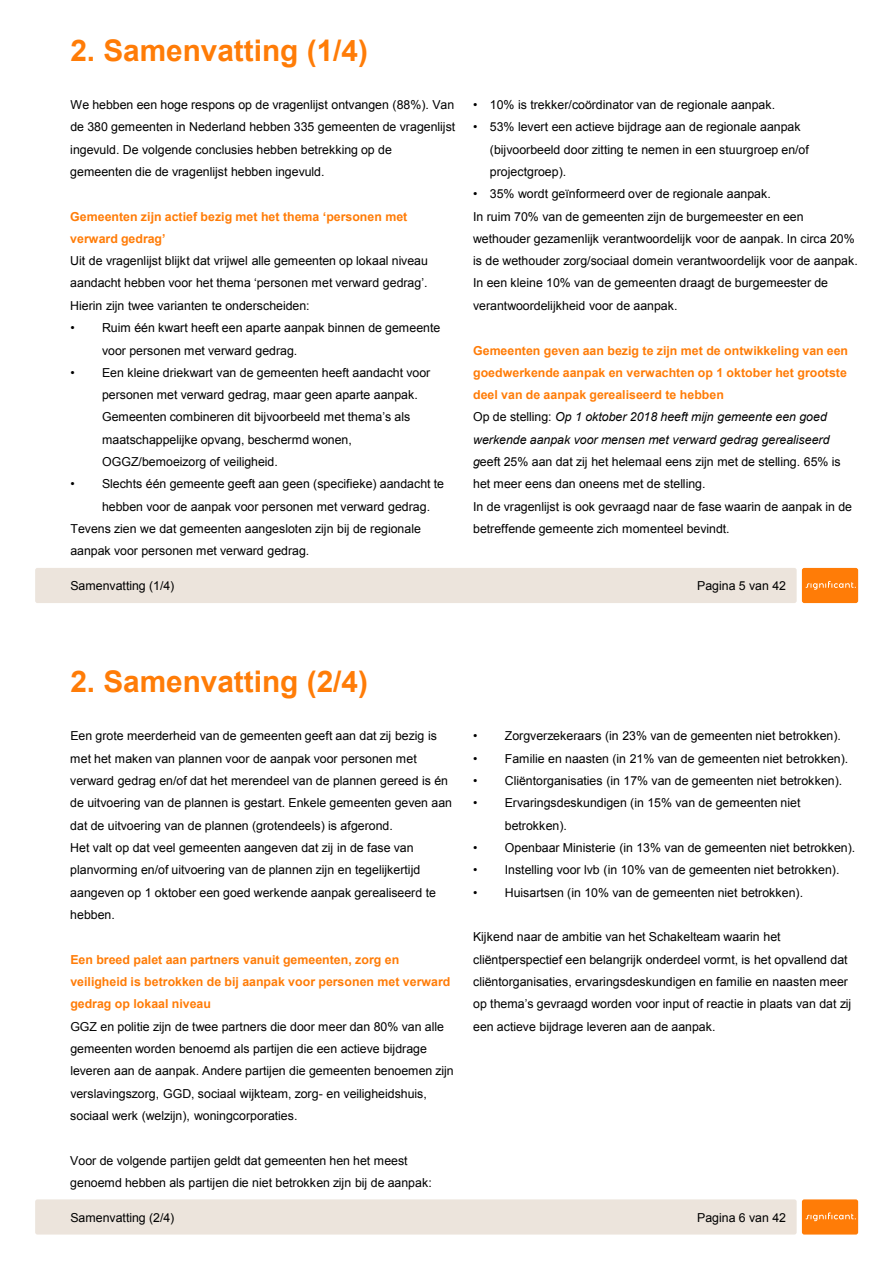
<style>
.page{position:relative;width:893px;height:1263px;background:#fff}
.page>*{position:absolute;margin:0;border:0;box-sizing:border-box;transform-origin:0 0}
.t1{font:700 29.85px "Arial";color:#ff7c07}
.t2{font:12.45px "Arial";letter-spacing:-.005em;color:#000}
.t3{font:700 12.45px "Arial";color:#ff7c07}
.t4{font:12.3px/22.4px "Arial";color:#000}
.t5{font:12.3px "Arial";color:#000}
.t6{font:700 12.3px/22.4px "Arial";color:#ff7c07}
.t7{font:700 12.3px/22.4px "Arial";color:#ff7c07}
.s1{font-style:inherit}
.s2{font-weight:700;color:#ff7c07}
.s3{font-style:italic}
</style>
<div class="page">
<div style="left:35px;top:568px;width:762px;height:35px;background:#ece4dc;border-radius:2px"></div>
<div style="left:802px;top:568px;width:56px;height:35px;background:#ff7c07;border-radius:2px"></div>
<svg style="left:806px;top:581px;width:50px;height:9px"></svg>
<div style="left:35px;top:1199px;width:762px;height:35px;background:#ece4dc;border-radius:2px"></div>
<div style="left:802px;top:1199px;width:56px;height:35px;background:#ff7c07;border-radius:2px"></div>
<svg style="left:806px;top:1212px;width:50px;height:9px"></svg>
<h1 class="t1" style="left:70px;top:31px;width:299px">2. Samenvatting (1/4)</h1>
<p class="t4" style="left:70px;top:94px;width:386px">We hebben een hoge respons op de vragenlijst ontvangen (88%). Van de 380 gemeenten in Nederland hebben 335 gemeenten de vragenlijst ingevuld. De volgende conclusies hebben betrekking op de gemeenten die de vragenlijst hebben ingevuld.</p>
<p class="t7" style="left:70px;top:205px;width:339px">Gemeenten zijn actief bezig met het thema ‘personen met verward gedrag’</p>
<p class="t4" style="left:70px;top:250px;width:359px">Uit de vragenlijst blijkt dat vrijwel alle gemeenten op lokaal niveau</p>
<p class="t5" style="left:70px;top:275px;width:359px">aandacht hebben voor het thema ‘personen met verward gedrag’.</p>
<p class="t4" style="left:70px;top:294px;width:241px">Hierin zijn twee varianten te onderscheiden:</p>
<p class="t2" style="left:70px;top:320px;width:372px"><span class="s1">•</span> Ruim één kwart heeft een aparte aanpak binnen de gemeente</p>
<p class="t4" style="left:102px;top:339px;width:197px">voor personen met verward gedrag.</p>
<p class="t4" style="left:102px;top:361px;width:330px;text-indent:-32px"><span class="s1">•</span> Een kleine driekwart van de gemeenten heeft aandacht voor personen met verward gedrag, maar geen aparte aanpak.</p>
<p class="t5" style="left:102px;top:409px;width:310px">Gemeenten combineren dit bijvoorbeeld met thema’s als</p>
<p class="t4" style="left:102px;top:428px;width:251px">maatschappelijke opvang, beschermd wonen,<br>OGGZ/bemoeizorg of veiligheid.</p>
<p class="t4" style="left:70px;top:473px;width:375px"><span class="s1">•</span> Slechts één gemeente geeft aan geen (specifieke) aandacht te</p>
<p class="t4" style="left:102px;top:495px;width:330px">hebben voor de aanpak voor personen met verward gedrag.</p>
<p class="t4" style="left:70px;top:518px;width:352px">Tevens zien we dat gemeenten aangesloten zijn bij de regionale</p>
<p class="t4" style="left:70px;top:540px;width:241px">aanpak voor personen met verward gedrag.</p>
<p class="t4" style="left:70px;top:575px;width:106px">Samenvatting (1/4)</p>
<p class="t4" style="left:473px;top:93px;width:304px"><span class="s1">•</span> 10% is trekker/coördinator van de regionale aanpak.</p>
<p class="t4" style="left:490px;top:116px;width:320px;text-indent:-17px"><span class="s1">•</span> 53% levert een actieve bijdrage aan de regionale aanpak (bijvoorbeeld door zitting te nemen in een stuurgroep en/of projectgroep).</p>
<p class="t4" style="left:473px;top:183px;width:386px"><span class="s1">•</span> 35% wordt geïnformeerd over de regionale aanpak.<br>In ruim 70% van de gemeenten zijn de burgemeester en een wethouder gezamenlijk verantwoordelijk voor de aanpak. In circa 20% is de wethouder zorg/sociaal domein verantwoordelijk voor de aanpak.<br>In een kleine 10% van de gemeenten draagt de burgemeester de verantwoordelijkheid voor de aanpak.</p>
<p class="t4" style="left:473px;top:339px;width:380px"><span class="s2">Gemeenten geven aan bezig te zijn met de ontwikkeling van een goedwerkende aanpak en verwachten op 1 oktober het grootste deel van de aanpak gerealiseerd te hebben<br></span>Op de stelling: <span class="s3">Op 1 oktober 2018 heeft mijn gemeente een goed werkende aanpak voor mensen met verward gedrag gerealiseerd g</span>eeft 25% aan dat zij het helemaal eens zijn met de stelling. 65% is het meer eens dan oneens met de stelling.<br>In de vragenlijst is ook gevraagd naar de fase waarin de aanpak in de betreffende gemeente zich momenteel bevindt.</p>
<p class="t4" style="left:697px;top:575px;width:90px">Pagina 5 van 42</p>
<h1 class="t1" style="left:70px;top:662px;width:299px">2. Samenvatting (2/4)</h1>
<p class="t4" style="left:70px;top:725px;width:383px">Een grote meerderheid van de gemeenten geeft aan dat zij bezig is met het maken van plannen voor de aanpak voor personen met verward gedrag en/of dat het merendeel van de plannen gereed is én de uitvoering van de plannen is gestart. Enkele gemeenten geven aan dat de uitvoering van de plannen (grotendeels) is afgerond.<br>Het valt op dat veel gemeenten aangeven dat zij in de fase van planvorming en/of uitvoering van de plannen zijn en tegelijkertijd aangeven op 1 oktober een goed werkende aanpak gerealiseerd te hebben.</p>
<p class="t3" style="left:70px;top:951px;width:330px">Een breed palet aan partners vanuit gemeenten, zorg en</p>
<p class="t6" style="left:70px;top:971px;width:382px">veiligheid is betrokken de bij aanpak voor personen met verward gedrag op lokaal niveau</p>
<p class="t4" style="left:70px;top:1015px;width:385px">GGZ en politie zijn de twee partners die door meer dan 80% van alle gemeenten worden benoemd als partijen die een actieve bijdrage leveren aan de aanpak. Andere partijen die gemeenten benoemen zijn verslavingszorg, GGD, sociaal wijkteam, zorg- en veiligheidshuis, sociaal werk (welzijn), woningcorporaties.</p>
<p class="t4" style="left:70px;top:1149px;width:363px">Voor de volgende partijen geldt dat gemeenten hen het meest genoemd hebben als partijen die niet betrokken zijn bij de aanpak:</p>
<p class="t4" style="left:70px;top:1206px;width:106px">Samenvatting (2/4)</p>
<p class="t4" style="left:473px;top:725px;width:369px"><span class="s1">•</span> Zorgverzekeraars (in 23% van de gemeenten niet betrokken).</p>
<p class="t4" style="left:473px;top:747px;width:377px"><span class="s1">•</span> Familie en naasten (in 21% van de gemeenten niet betrokken).</p>
<p class="t4" style="left:473px;top:770px;width:371px"><span class="s1">•</span> Cliëntorganisaties (in 17% van de gemeenten niet betrokken).</p>
<p class="t4" style="left:505px;top:792px;width:297px;text-indent:-32px"><span class="s1">•</span> Ervaringsdeskundigen (in 15% van de gemeenten niet betrokken).</p>
<p class="t4" style="left:473px;top:837px;width:384px"><span class="s1">•</span> Openbaar Ministerie (in 13% van de gemeenten niet betrokken).</p>
<p class="t4" style="left:473px;top:859px;width:368px"><span class="s1">•</span> Instelling voor lvb (in 10% van de gemeenten niet betrokken).</p>
<p class="t4" style="left:473px;top:881px;width:332px"><span class="s1">•</span> Huisartsen (in 10% van de gemeenten niet betrokken).</p>
<p class="t4" style="left:473px;top:926px;width:309px">Kijkend naar de ambitie van het Schakelteam waarin het</p>
<p class="t2" style="left:473px;top:951px;width:376px">cliëntperspectief een belangrijk onderdeel vormt, is het opvallend dat</p>
<p class="t4" style="left:473px;top:971px;width:376px">cliëntorganisaties, ervaringsdeskundigen en familie en naasten meer</p>
<p class="t5" style="left:473px;top:996px;width:380px">op thema’s gevraagd worden voor input of reactie in plaats van dat zij</p>
<p class="t4" style="left:473px;top:1015px;width:244px">een actieve bijdrage leveren aan de aanpak.</p>
<p class="t4" style="left:697px;top:1206px;width:90px">Pagina 6 van 42</p>
</div>
